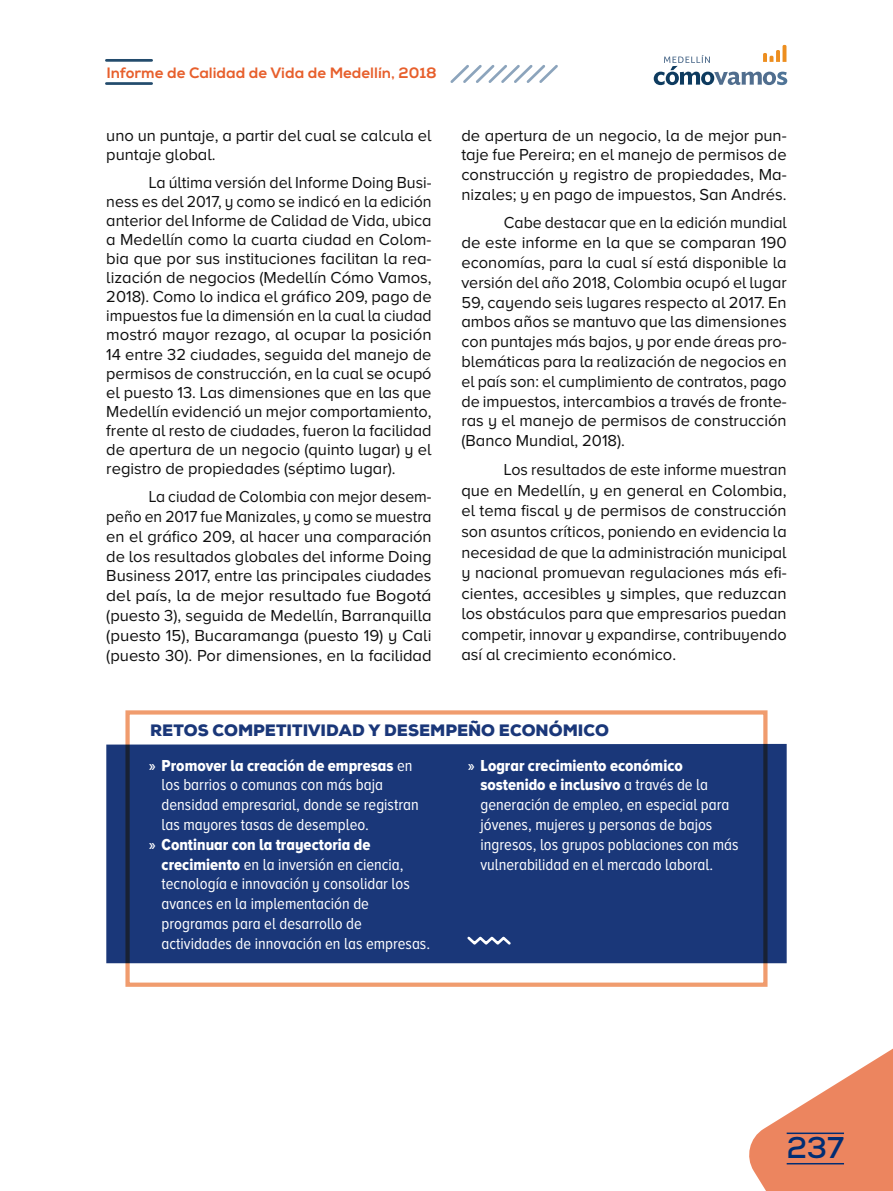
<style>
.page{position:relative;width:893px;height:1191px;background:#fff}
.page>*{position:absolute;margin:0;border:0;box-sizing:border-box;transform-origin:0 0}
.t1{font:700 30px "Nexa";color:#002d74}
.t2{font:16.5px/19px "Proxima Nova A";color:#0f0f0f;text-align:justify}
.t3{font:16.5px/19.8px "Proxima Nova A";color:#0f0f0f;text-align:justify;scale:.96 1}
.t4{font:16.5px/19.8px "Proxima Nova A Cond";color:#fff}
.t5{font:16.5px/19.8px "Proxima Nova A";color:#0f0f0f;text-align:justify;scale:.95 1}
.t6{font:16.5px/19.8px "Proxima Nova A Cond Extrabld";color:#fff}
.t7{font:900 16.5px "Nexa";color:#1a3779}
.t8{font:800 15px "Nexa";color:#e75f2c}
.s1{font-family:"Proxima Nova A Cond";font-weight:600}
.s2{font-family:"Proxima Nova A Cond"}
.s3{font-family:"Proxima Nova A Cond Extrabld"}
</style>
<div class="page">
<svg style="left:654px;top:45px;width:133px;height:40px"></svg>
<svg style="left:450px;top:65px;width:108px;height:18px"></svg>
<hr style="left:106px;top:59px;width:46px;height:3px;background:#0e3b5f">
<hr style="left:106px;top:82px;width:46px;height:3px;background:#0e3b5f">
<svg style="left:749px;top:1048px;width:144px;height:143px"></svg>
<hr style="left:787px;top:1163px;width:57px;height:1px;background:#002d74">
<hr style="left:787px;top:1132px;width:57px;height:2px;background:#002d74">
<div style="left:106px;top:744px;width:681px;height:219px;background:#1a3779"></div>
<svg style="left:465px;top:934px;width:48px;height:13px"></svg>
<p class="t8" style="left:106px;top:63px;width:332px">Informe de Calidad de Vida de Medellín, 2018</p>
<p class="t2" style="left:106px;top:125px;width:327px;line-height:19.8px">uno un puntaje, a partir del cual se calcula el puntaje global.</p>
<p class="t2" style="left:106px;top:173px;width:327px;text-indent:43px">La última versión del Informe Doing Busi&shy;ness es del 2017, y como se indicó en la edición anterior del Informe de Calidad de Vida, ubica a Medellín como la cuarta ciudad en Colom&shy;bia que por sus instituciones facilitan la rea&shy;lización de negocios (Medellín Cómo Vamos, 2018). Como lo indica el gráfico 209, pago de impuestos fue la dimensión en la cual la ciudad mostró mayor rezago, al ocupar la posición 14 entre 32 ciudades, seguida del manejo de permisos de construcción, en la cual se ocupó el puesto 13. Las dimensiones que en las que Medellín evidenció un mejor comportamiento, frente al resto de ciudades, fueron la facilidad de apertura de un negocio (quinto lugar) y el registro de propiedades (séptimo lugar).</p>
<p class="t5" style="left:106px;top:486px;width:344px;text-indent:43px">La ciudad de Colombia con mejor desem&shy;peño en 2017 fue Manizales, y como se muestra en el gráfico 209, al hacer una comparación de los resultados globales del informe Doing Business 2017, entre las principales ciudades del país, la de mejor resultado fue Bogotá (puesto 3), seguida de Medellín, Barranquilla (puesto 15), Bucaramanga (puesto 19) y Cali (puesto 30). Por dimensiones, en la facilidad</p>
<p class="t2" style="left:461px;top:125px;width:327px;line-height:19.8px">de apertura de un negocio, la de mejor pun&shy;taje fue Pereira; en el manejo de permisos de construcción y registro de propiedades, Ma&shy;nizales; y en pago de impuestos, San Andrés.</p>
<p class="t3" style="left:461px;top:213px;width:340px;text-indent:43px">Cabe destacar que en la edición mundial de este informe en la que se comparan 190 economías, para la cual sí está disponible la versión del año 2018, Colombia ocupó el lugar 59, cayendo seis lugares respecto al 2017. En ambos años se mantuvo que las dimensiones con puntajes más bajos, y por ende áreas pro&shy;blemáticas para la realización de negocios en el país son: el cumplimiento de contratos, pago de impuestos, intercambios a través de fronte&shy;ras y el manejo de permisos de construcción (Banco Mundial, 2018).</p>
<p class="t2" style="left:461px;top:459px;width:327px;line-height:20.5px;text-indent:43px">Los resultados de este informe muestran que en Medellín, y en general en Colombia, el tema fiscal y de permisos de construcción son asuntos críticos, poniendo en evidencia la necesidad de que la administración municipal y nacional promuevan regulaciones más efi&shy;cientes, accesibles y simples, que reduzcan los obstáculos para que empresarios puedan competir, innovar y expandirse, contribuyendo así al crecimiento económico.</p>
<p class="t7" style="left:150px;top:720px;width:460px">RETOS COMPETITIVIDAD Y DESEMPEÑO ECONÓMICO</p>
<p class="t6" style="left:149px;top:755px;width:265px"><span class="s1">»</span> Promover la creación de empresas <span class="s2">en</span></p>
<p class="t4" style="left:162px;top:775px;width:259px">los barrios o comunas con más baja densidad empresarial, donde se registran las mayores tasas de desempleo.</p>
<p class="t6" style="left:149px;top:834px;width:223px"><span class="s1">»</span> Continuar con la trayectoria de</p>
<p class="t4" style="left:162px;top:854px;width:270px"><span class="s3">crecimiento</span> en la inversión en ciencia, tecnología e innovación y consolidar los avances en la implementación de programas para el desarrollo de actividades de innovación en las empresas.</p>
<p class="t6" style="left:480px;top:755px;width:229px;text-indent:-13px"><span class="s1">»</span> Lograr crecimiento económico sostenido e inclusivo <span class="s2">a través de la</span></p>
<p class="t4" style="left:480px;top:794px;width:259px">generación de empleo, en especial para jóvenes, mujeres y personas de bajos ingresos, los grupos poblaciones con más vulnerabilidad en el mercado laboral.</p>
<h1 class="t1" style="left:787px;top:1128px;width:59px">237</h1>
</div>
